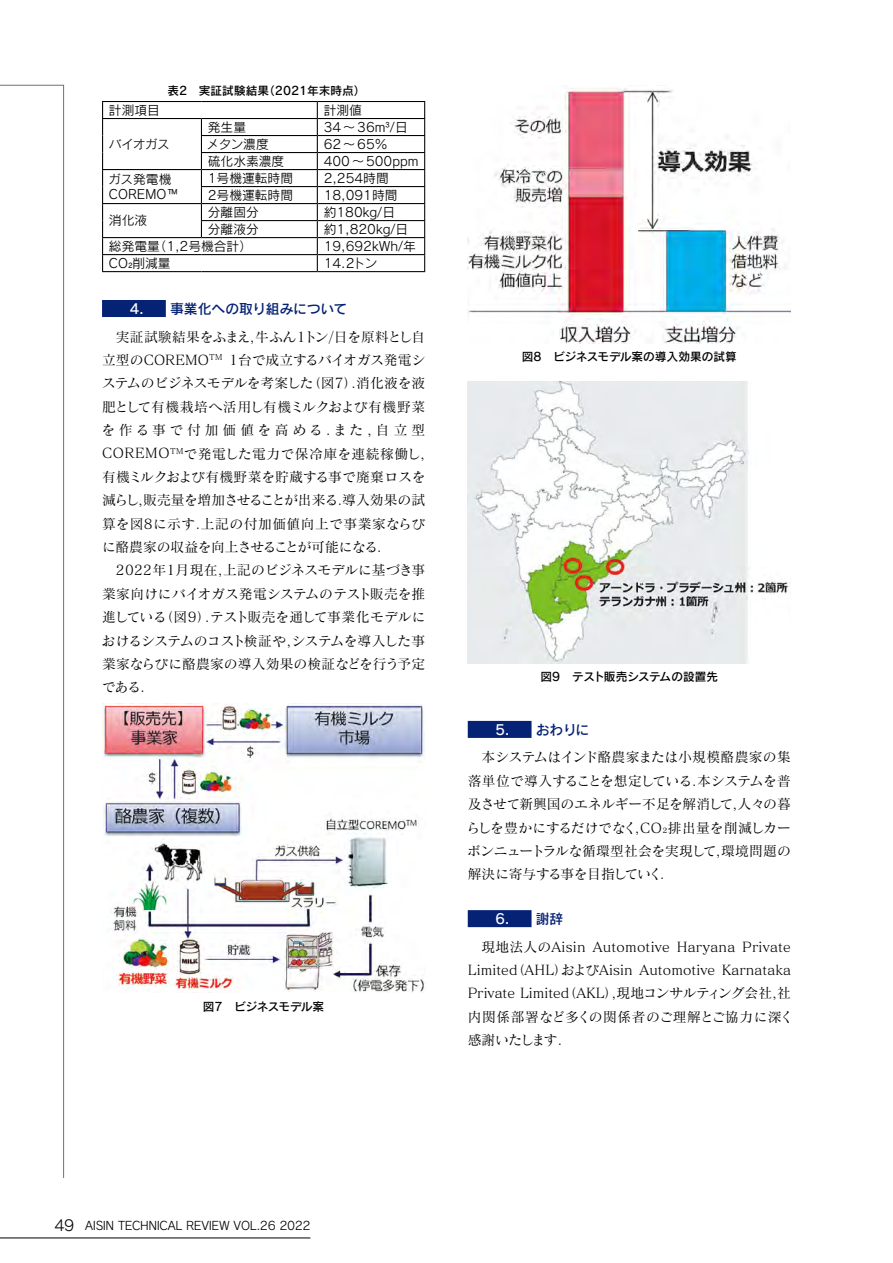
<style>
.page{position:relative;width:893px;height:1263px;background:#fff}
.page>*{position:absolute;margin:0;border:0;box-sizing:border-box;transform-origin:0 0}
.t1{font:13.8px/23.4px "Matisse Pro M";color:#000;text-align:justify}
.t2{font:13.8px "Rodin Pro DB";letter-spacing:-.01em;color:#052275}
.t3{font:13.8px "Rodin Pro DB";color:#fff}
.t4{font:12.75px/14.9px "Rodin Pro M";color:#000}
.t5{font:11.7px "Rodin Pro N DB";color:#000}
.t6{font:11.7px "Rodin Pro M";letter-spacing:-.03em;color:#000}
.t7{font:11.7px "Rodin Pro N DB";letter-spacing:-.02em;color:#000}
.t8{font:11.7px "Rodin Pro N DB";letter-spacing:-.03em;color:#000}
.s1{color:#fff}
.s2{color:#052275}
.s3{font-size:14.85px}
</style>
<div class="page">
<svg style="left:0;top:85px;width:64px;height:1093px"></svg>
<div style="left:102px;top:300px;width:64px;height:17px;background:#052275"></div>
<hr style="left:102px;top:101px;width:99px;height:1px;background:#000">
<hr style="left:201px;top:101px;width:116px;height:1px;background:#000">
<hr style="left:317px;top:101px;width:108px;height:1px;background:#000">
<hr style="left:102px;top:118px;width:99px;height:1px;background:#000">
<hr style="left:201px;top:118px;width:116px;height:1px;background:#000">
<hr style="left:317px;top:118px;width:108px;height:1px;background:#000">
<hr style="left:201px;top:135px;width:116px;height:1px;background:#000">
<hr style="left:317px;top:135px;width:108px;height:1px;background:#000">
<hr style="left:201px;top:152px;width:116px;height:1px;background:#000">
<hr style="left:317px;top:152px;width:108px;height:1px;background:#000">
<hr style="left:102px;top:169px;width:99px;height:1px;background:#000">
<hr style="left:201px;top:169px;width:116px;height:1px;background:#000">
<hr style="left:317px;top:169px;width:108px;height:1px;background:#000">
<hr style="left:201px;top:186px;width:116px;height:1px;background:#000">
<hr style="left:317px;top:186px;width:108px;height:1px;background:#000">
<hr style="left:102px;top:203px;width:99px;height:1px;background:#000">
<hr style="left:201px;top:203px;width:116px;height:1px;background:#000">
<hr style="left:317px;top:203px;width:108px;height:1px;background:#000">
<hr style="left:201px;top:220px;width:116px;height:1px;background:#000">
<svg style="left:201px;top:119px;width:1px;height:118px"></svg>
<hr style="left:317px;top:220px;width:108px;height:1px;background:#000">
<hr style="left:102px;top:237px;width:99px;height:1px;background:#000">
<hr style="left:201px;top:237px;width:116px;height:1px;background:#000">
<hr style="left:317px;top:237px;width:108px;height:1px;background:#000">
<hr style="left:102px;top:254px;width:99px;height:1px;background:#000">
<svg style="left:102px;top:102px;width:1px;height:169px"></svg>
<hr style="left:201px;top:254px;width:116px;height:1px;background:#000">
<hr style="left:317px;top:254px;width:108px;height:1px;background:#000">
<svg style="left:317px;top:102px;width:1px;height:169px"></svg>
<svg style="left:424px;top:102px;width:1px;height:169px"></svg>
<hr style="left:102px;top:271px;width:99px;height:1px;background:#000">
<hr style="left:201px;top:271px;width:116px;height:1px;background:#000">
<hr style="left:317px;top:271px;width:108px;height:1px;background:#000">
<img style="left:102px;top:704px;width:323px;height:289px">
<div style="left:468px;top:721px;width:63px;height:17px;background:#052275"></div>
<div style="left:468px;top:910px;width:63px;height:17px;background:#052275"></div>
<img style="left:468px;top:85px;width:323px;height:258px">
<img style="left:468px;top:382px;width:323px;height:281px">
<hr style="left:0;top:1237px;width:310px;height:1px;background:#000">
<p class="t5" style="left:167px;top:83px;width:200px">表2　実証試験結果（2021年末時点）</p>
<p class="t4" style="left:109px;top:102px;width:53px">計測項目</p>
<p class="t4" style="left:324px;top:102px;width:40px">計測値</p>
<p class="t4" style="left:109px;top:136px;width:62px">バイオガス</p>
<p class="t4" style="left:208px;top:119px;width:40px">発生量</p>
<p class="t4" style="left:324px;top:119px;width:86px">34～ 36m³/日</p>
<p class="t4" style="left:206px;top:136px;width:64px">メタン濃度</p>
<p class="t4" style="left:324px;top:136px;width:65px">62～ 65％</p>
<p class="t4" style="left:208px;top:153px;width:78px">硫化水素濃度</p>
<p class="t4" style="left:324px;top:153px;width:96px">400～ 500ppm</p>
<p class="t4" style="left:108px;top:171px;width:73px">ガス発電機<br>COREMOTM</p>
<p class="t4" style="left:208px;top:170px;width:87px">1号機運転時間</p>
<p class="t4" style="left:324px;top:170px;width:67px">2,254時間</p>
<p class="t4" style="left:208px;top:187px;width:87px">2号機運転時間</p>
<p class="t4" style="left:324px;top:187px;width:75px">18,091時間</p>
<p class="t4" style="left:208px;top:204px;width:53px">分離固分</p>
<p class="t4" style="left:324px;top:204px;width:73px">約180kg/日</p>
<p class="t4" style="left:208px;top:221px;width:53px">分離液分</p>
<p class="t4" style="left:324px;top:221px;width:86px">約1,820kg/日</p>
<p class="t4" style="left:109px;top:238px;width:145px">総発電量（1,2号機合計）</p>
<p class="t4" style="left:324px;top:238px;width:94px">19,692kWh/年</p>
<p class="t4" style="left:109px;top:255px;width:63px">CO₂削減量</p>
<p class="t4" style="left:324px;top:255px;width:55px">14.2トン</p>
<p class="t2" style="left:130px;top:300px;width:219px"><span class="s1">4.</span> 事業化への取り組みについて</p>
<p class="t1" style="left:101px;top:324px;width:326px;text-indent:14px">実証試験結果をふまえ,牛ふん1トン/日を原料とし自立型のCOREMO<sup>TM</sup> 1台で成立するバイオガス発電システムのビジネスモデルを考案した（図7）.消化液を液肥として有機栽培へ活用し有機ミルクおよび有機野菜を作る事で付加価値を高める.また,自立型COREMO<sup>TM</sup>で発電した電力で保冷庫を連続稼働し,有機ミルクおよび有機野菜を貯蔵する事で廃棄ロスを減らし,販売量を増加させることが出来る.導入効果の試算を図8に示す.上記の付加価値向上で事業家ならびに酪農家の収益を向上させることが可能になる.</p>
<p class="t1" style="left:102px;top:558px;width:326px;text-indent:14px">2022年1月現在,上記のビジネスモデルに基づき事業家向けにバイオガス発電システムのテスト販売を推進している（図9）.テスト販売を通して事業化モデルにおけるシステムのコスト検証や,システムを導入した事業家ならびに酪農家の導入効果の検証などを行う予定である.</p>
<p class="t4" style="left:109px;top:213px;width:40px">消化液</p>
<p class="t8" style="left:203px;top:998px;width:123px">図7　ビジネスモデル案</p>
<p class="t5" style="left:522px;top:349px;width:216px">図8　ビジネスモデル案の導入効果の試算</p>
<p class="t7" style="left:541px;top:669px;width:179px">図9　テスト販売システムの設置先</p>
<p class="t2" style="left:495px;top:721px;width:95px"><span class="s1">5.</span> おわりに</p>
<p class="t1" style="left:466px;top:745px;width:326px;text-indent:15px">本システムはインド酪農家または小規模酪農家の集落単位で導入することを想定している.本システムを普及させて新興国のエネルギー不足を解消して,人々の暮らしを豊かにするだけでなく,CO₂排出量を削減しカーボンニュートラルな循環型社会を実現して,環境問題の解決に寄与する事を目指していく.</p>
<p class="t3" style="left:495px;top:910px;width:70px">6. <span class="s2">謝辞</span></p>
<p class="t1" style="left:468px;top:934px;width:327px;text-align:left;text-indent:14px">現地法人のAisin Automotive Haryana Private<br>Limited（AHL）およびAisin Automotive Karnataka<br>Private Limited（AKL）,現地コンサルティング会社,社内関係部署など多くの関係者のご理解とご協力に深く感謝いたします.</p>
<p class="t6" style="left:54px;top:1218px;width:258px"><span class="s3">49</span> AISIN TECHNICAL REVIEW VOL.26 2022</p>
</div>
